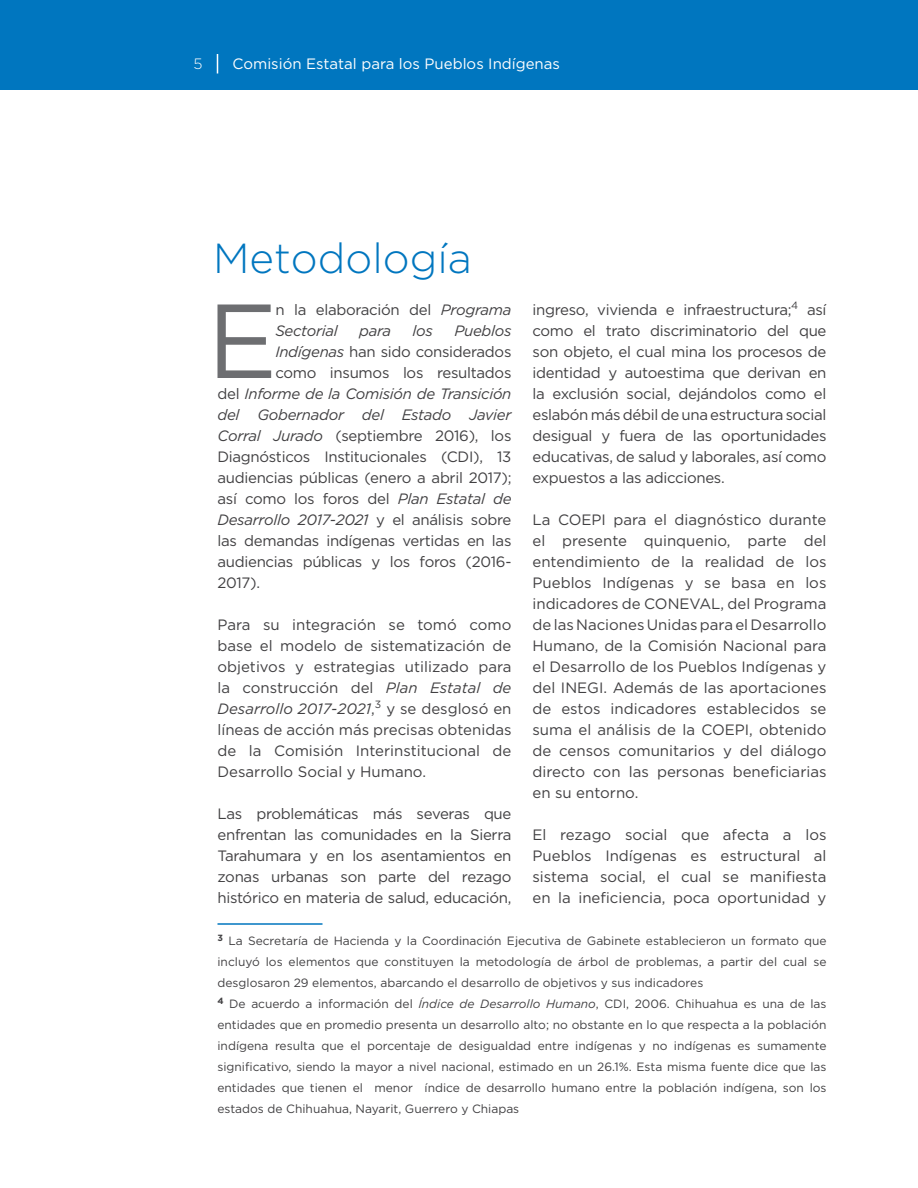
<style>
.page{position:relative;width:918px;height:1188px;background:#fff}
.page>*{position:absolute;margin:0;border:0;box-sizing:border-box;transform-origin:0 0}
.t1{font:105px "Gotham";color:#6d6e71}
.t2{font:300 42px "Gotham";color:#0076bf}
.t3{font:15px/21px "Gotham";letter-spacing:-.02em;color:#414042;text-align:justify}
.t4{font:italic 15px "Gotham";letter-spacing:-.02em;color:#414042}
.t5{font:15px "Gotham";color:#fff}
.t6{font:300 15px "Gotham";color:#fff}
.t7{font:12px/21px "Gotham";color:#414042}
.s1{font-style:italic}
.s2{font-style:normal}
</style>
<div class="page">
<div style="left:0;top:0;width:918px;height:90px;background:#0076bf"></div>
<svg style="left:217px;top:54px;width:1px;height:20px"></svg>
<hr style="left:218px;top:923px;width:104px;height:2px;background:#0076bf">
<p class="t6" style="left:193px;top:54px;width:11px">5</p>
<p class="t5" style="left:232px;top:54px;width:329px">Comisión Estatal para los Pueblos Indígenas</p>
<h2 class="t2" style="left:213px;top:232px;width:260px">Metodología</h2>
<h1 class="t1" style="left:207px;top:274px;width:72px">E</h1>
<p class="t3" style="left:275px;top:299px;width:238px">n la elaboración del <span class="s1">Programa<br>Sectorial</span></p>
<p class="t4" style="left:359px;top:321px;width:34px">para</p>
<p class="t4" style="left:413px;top:321px;width:22px">los</p>
<p class="t4" style="left:454px;top:321px;width:59px">Pueblos</p>
<p class="t3" style="left:275px;top:341px;width:238px"><span class="s1">Indígenas</span> han sido considerados</p>
<p class="t3" style="left:275px;top:362px;width:238px">como insumos los resultados</p>
<p class="t4" style="left:217px;top:384px;width:295px"><span class="s2">del</span> Informe de la Comisión de Transición</p>
<p class="t4" style="left:217px;top:405px;width:295px">del Gobernador del Estado Javier</p>
<p class="t3" style="left:217px;top:425px;width:295px"><span class="s1">Corral Jurado</span> (septiembre 2016), los</p>
<p class="t3" style="left:217px;top:446px;width:296px">Diagnósticos Institucionales (CDI), 13</p>
<p class="t3" style="left:217px;top:467px;width:296px">audiencias públicas (enero a abril 2017);</p>
<p class="t3" style="left:217px;top:488px;width:296px">así como los foros del <span class="s1">Plan Estatal de</span></p>
<p class="t4" style="left:217px;top:510px;width:296px">Desarrollo 2017-2021 <span class="s2">y el análisis sobre</span></p>
<p class="t3" style="left:217px;top:530px;width:296px">las demandas indígenas vertidas en las</p>
<p class="t3" style="left:217px;top:551px;width:296px">audiencias públicas y los foros (2016-</p>
<p class="t3" style="left:217px;top:572px;width:44px">2017).</p>
<p class="t3" style="left:217px;top:614px;width:296px">Para su integración se tomó como base el modelo de sistematización de objetivos y estrategias utilizado para la construcción del <span class="s1">Plan Estatal de Desarrollo 2017-2021</span>,<sup>3</sup> y se desglosó en líneas de acción más precisas obtenidas de la Comisión Interinstitucional de Desarrollo Social y Humano.</p>
<p class="t3" style="left:217px;top:803px;width:296px">Las problemáticas más severas que enfrentan las comunidades en la Sierra Tarahumara y en los asentamientos en zonas urbanas son parte del rezago histórico en materia de salud, educación,</p>
<p class="t3" style="left:532px;top:299px;width:296px">ingreso, vivienda e infraestructura;<sup>4</sup> así como el trato discriminatorio del que son objeto, el cual mina los procesos de identidad y autoestima que derivan en la exclusión social, dejándolos como el eslabón más débil de una estructura social desigual y fuera de las oportunidades educativas, de salud y laborales, así como expuestos a las adicciones.</p>
<p class="t3" style="left:533px;top:509px;width:296px">La COEPI para el diagnóstico durante el presente quinquenio, parte del entendimiento de la realidad de los Pueblos Indígenas y se basa en los indicadores de CONEVAL, del Programa de las Naciones Unidas para el Desarrollo Humano, de la Comisión Nacional para el Desarrollo de los Pueblos Indígenas y del INEGI. Además de las aportaciones de estos indicadores establecidos se suma el análisis de la COEPI, obtenido de censos comunitarios y del diálogo directo con las personas beneficiarias en su entorno.</p>
<p class="t3" style="left:533px;top:824px;width:296px">El rezago social que afecta a los Pueblos Indígenas es estructural al sistema social, el cual se manifiesta en la ineficiencia, poca oportunidad y</p>
<p class="t7" style="left:217px;top:930px;width:611px"><sup>3</sup> La Secretaría de Hacienda y la Coordinación Ejecutiva de Gabinete establecieron un formato que incluyó los elementos que constituyen la metodología de árbol de problemas, a partir del cual se desglosaron 29 elementos, abarcando el desarrollo de objetivos y sus indicadores<br><sup>4</sup> De acuerdo a información del <span class="s1">Índice de Desarrollo Humano</span>, CDI, 2006. Chihuahua es una de las entidades que en promedio presenta un desarrollo alto; no obstante en lo que respecta a la población indígena resulta que el porcentaje de desigualdad entre indígenas y no indígenas es sumamente significativo, siendo la mayor a nivel nacional, estimado en un 26.1%. Esta misma fuente dice que las entidades que tienen el menor índice de desarrollo humano entre la población indígena, son los estados de Chihuahua, Nayarit, Guerrero y Chiapas</p>
</div>
